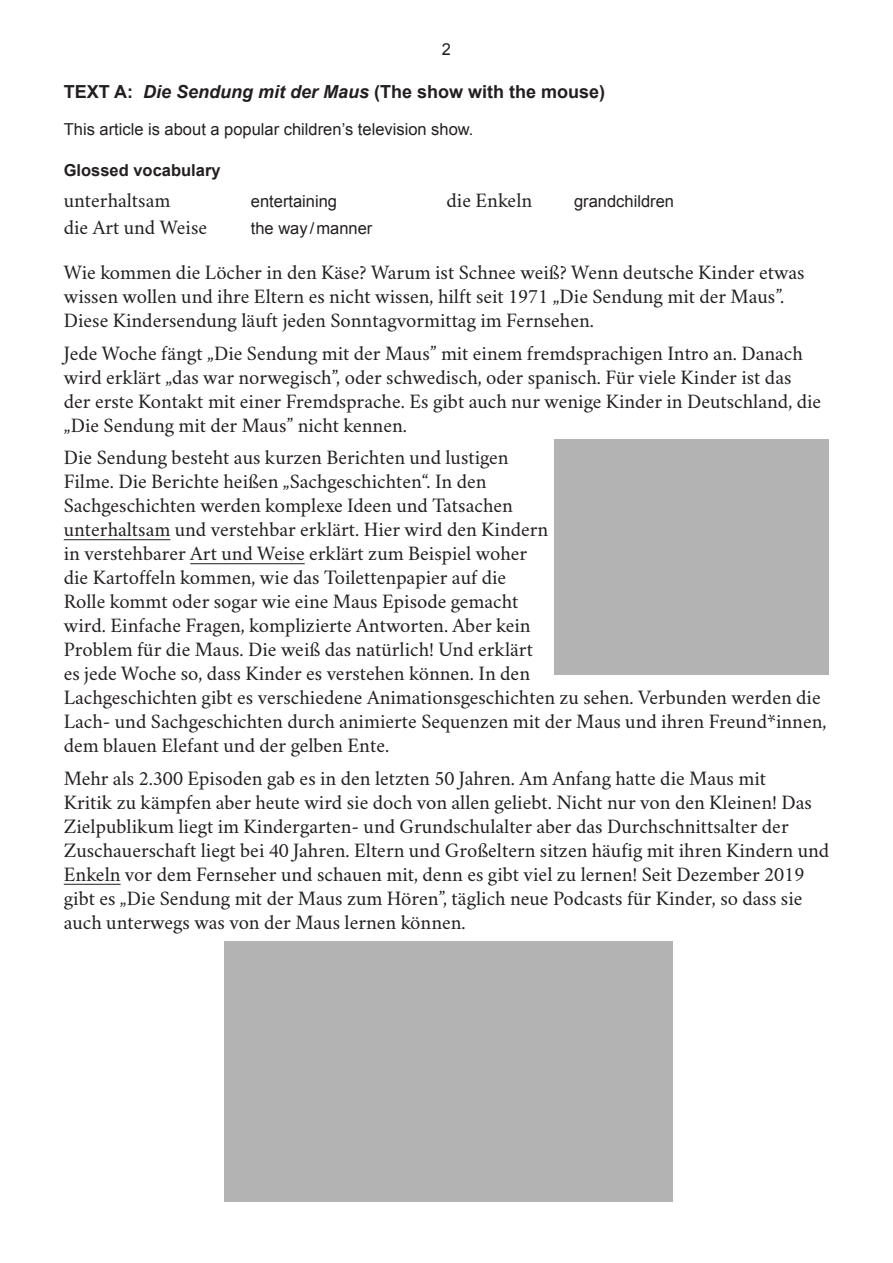
<style>
.page{position:relative;width:893px;height:1263px;background:#fff}
.page>*{position:absolute;margin:0;border:0;box-sizing:border-box;transform-origin:0 0}
.Resource_body{font:20.7px/24px "Whero";color:#231f20}
.Language_-_glossed_v{font:20.7px "Whero";color:#231f20}
.Question{font:700 18px "Arial";color:#231f20}
.Body{font:16.5px "Arial";color:#231f20}
.Language_-_glossed_v-2{font:16.5px "Arial";color:#231f20}
.Body-2{font:700 16.5px "Arial";color:#231f20}
.s1{font-style:italic}
.s2{color:#fff}
</style>
<div class="page">
<hr style="left:64px;top:539px;width:106px;height:1px;background:#231f20">
<hr style="left:190px;top:563px;width:115px;height:1px;background:#231f20">
<hr style="left:64px;top:884px;width:57px;height:1px;background:#231f20">
<div style="left:554px;top:439px;width:274px;height:236px;background:#b3b3b3"></div>
<div style="left:224px;top:941px;width:448px;height:260px;background:#b3b3b3"></div>
<p class="Body" style="left:442px;top:38px;width:11px">2</p>
<p class="Question" style="left:64px;top:80px;width:543px">TEXT A: <span class="s1">Die Sendung mit der Maus</span> (The show with the mouse)</p>
<p class="Body" style="left:64px;top:118px;width:411px">This article is about a popular children’s television show.</p>
<p class="Body-2" style="left:64px;top:159px;width:158px">Glossed vocabulary</p>
<p class="Language_-_glossed_v" style="left:64px;top:184px;width:108px">unterhaltsam</p>
<p class="Language_-_glossed_v-2" style="left:251px;top:190px;width:88px">entertaining</p>
<p class="Language_-_glossed_v" style="left:446px;top:184px;width:87px">die Enkeln</p>
<p class="Language_-_glossed_v-2" style="left:574px;top:190px;width:101px">grandchildren</p>
<p class="Language_-_glossed_v" style="left:64px;top:211px;width:145px">die Art und Weise</p>
<p class="Language_-_glossed_v-2" style="left:251px;top:217px;width:123px">the way /manner</p>
<p class="Resource_body" style="left:64px;top:258px;width:742px">Wie kommen die Löcher in den Käse? Warum ist Schnee weiß? Wenn deutsche Kinder etwas wissen wollen und ihre Eltern es nicht wissen, hilft seit 1971 „Die Sendung mit der Maus”.<br>Diese Kindersendung läuft jeden Sonntagvormittag im Fernsehen.</p>
<p class="Resource_body" style="left:64px;top:338px;width:759px">Jede Woche fängt „Die Sendung mit der Maus” mit einem fremdsprachigen Intro an. Danach wird erklärt „das war norwegisch”, oder schwedisch, oder spanisch. Für viele Kinder ist das der erste Kontakt mit einer Fremdsprache. Es gibt auch nur wenige Kinder in Deutschland, die „Die Sendung mit der Maus” nicht kennen.</p>
<p class="Resource_body" style="left:64px;top:443px;width:764px">Die Sendung besteht aus kurzen Berichten und lustigen<br>Filme. Die Berichte heißen „Sachgeschichten“. In den<br>Sachgeschichten werden komplexe Ideen und Tatsachen<br><span class="s2">unterhaltsam</span> und verstehbar erklärt. Hier wird den Kindern<br>in verstehbarer <span class="s2">Art und Weise</span> erklärt zum Beispiel woher<br>die Kartoffeln kommen, wie das Toilettenpapier auf die<br>Rolle kommt oder sogar wie eine Maus Episode gemacht<br>wird. Einfache Fragen, komplizierte Antworten. Aber kein<br>Problem für die Maus. Die weiß das natürlich! Und erklärt<br>es jede Woche so, dass Kinder es verstehen können. In den<br>Lachgeschichten gibt es verschiedene Animationsgeschichten zu sehen. Verbunden werden die Lach- und Sachgeschichten durch animierte Sequenzen mit der Maus und ihren Freund*innen, dem blauen Elefant und der gelben Ente.</p>
<p class="Resource_body" style="left:64px;top:763px;width:767px">Mehr als 2.300 Episoden gab es in den letzten 50 Jahren. Am Anfang hatte die Maus mit<br>Kritik zu kämpfen aber heute wird sie doch von allen geliebt. Nicht nur von den Kleinen! Das Zielpublikum liegt im Kindergarten- und Grundschulalter aber das Durchschnittsalter der Zuschauerschaft liegt bei 40 Jahren. Eltern und Großeltern sitzen häufig mit ihren Kindern und <span class="s2">Enkeln</span> vor dem Fernseher und schauen mit, denn es gibt viel zu lernen! Seit Dezember 2019 gibt es „Die Sendung mit der Maus zum Hören”, täglich neue Podcasts für Kinder, so dass sie auch unterwegs was von der Maus lernen können.</p>
</div>
